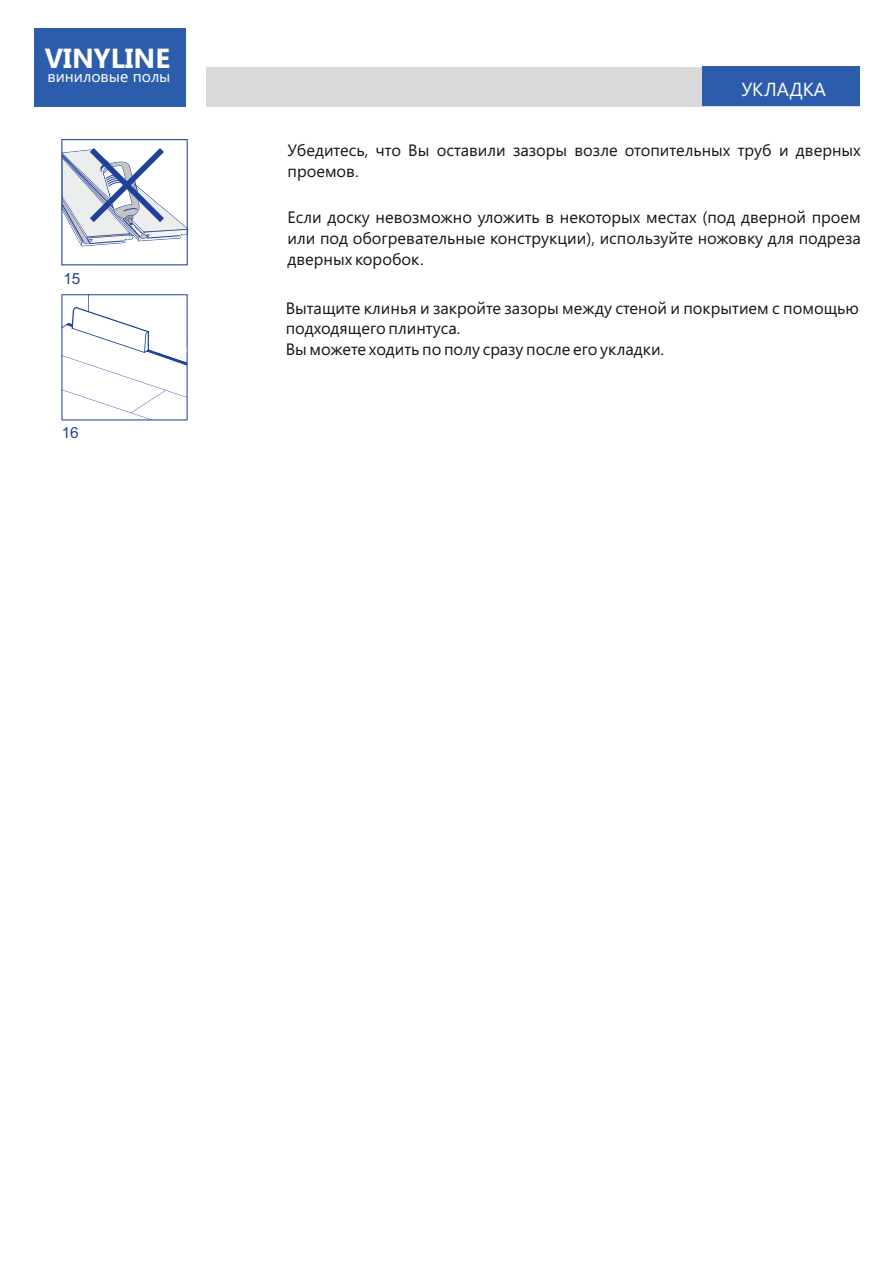
<style>
.page{position:relative;width:893px;height:1263px;background:#fff}
.page>*{position:absolute;margin:0;border:0;box-sizing:border-box;transform-origin:0 0}
.t1{font:700 27.6px "Segoe UI";color:#fff}
.t2{font:18.9px "Segoe UI";color:#fff}
.t3{font:16.5px/20.7px "Segoe UI";color:#151616}
.t4{font:15.75px "Segoe UI";color:#fff}
.t5{font:15.3px "Arial";color:#20419b}
</style>
<div class="page">
<div style="left:34px;top:29px;width:151px;height:78px;background:#2c5dac"></div>
<div style="left:206px;top:67px;width:653px;height:39px;background:#d9d9da"></div>
<div style="left:703px;top:67px;width:157px;height:39px;background:#2c5dac"></div>
<div style="left:61px;top:139px;width:127px;height:126px;border:1px solid #20419b"></div>
<svg style="left:62px;top:148px;width:127px;height:99px"></svg>
<svg style="left:61px;top:294px;width:127px;height:126px"></svg>
<h1 class="t1" style="left:45px;top:48px;width:127px">VINYLINE</h1>
<p class="t4" style="left:47px;top:71px;width:125px">виниловые полы</p>
<p class="t5" style="left:63px;top:272px;width:19px">15</p>
<p class="t5" style="left:62px;top:427px;width:19px">16</p>
<p class="t2" style="left:741px;top:83px;width:86px">УКЛАДКА</p>
<p class="t3" style="left:287px;top:142px;width:575px">Убедитесь, что Вы оставили зазоры возле отопительных труб и дверных проемов.</p>
<p class="t3" style="left:287px;top:209px;width:575px;text-align:justify">Если доску невозможно уложить в некоторых местах (под дверной проем или под обогревательные конструкции), используйте ножовку для подреза дверных коробок.</p>
<p class="t3" style="left:286px;top:299px;width:575px">Вытащите клинья и закройте зазоры между стеной и покрытием с помощью подходящего плинтуса.<br>Вы можете ходить по полу сразу после его укладки.</p>
</div>
